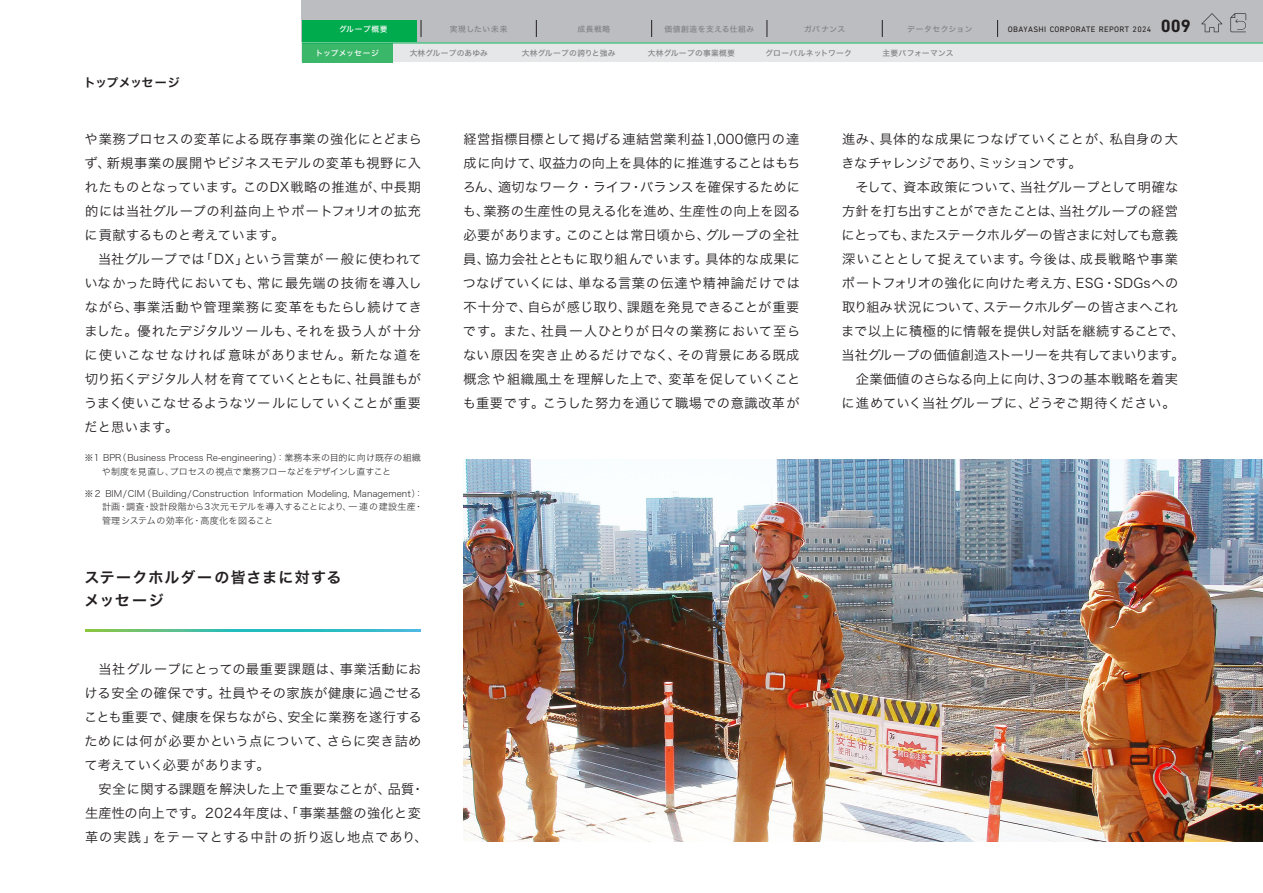
<style>
.page{position:relative;width:1263px;height:893px;background:#fff}
.page>*{position:absolute;margin:0;border:0;box-sizing:border-box;transform-origin:0 0}
.t1{font:15px/22.5px "Hira Kaku Std N W6";letter-spacing:.09em;color:#231f20}
.t2{font:13.2px/24px "Hira Kaku Std N W3";letter-spacing:.03em;color:#231f20}
.t3{font:13.2px/24px "Hira Kaku Std N W3";letter-spacing:.01em;color:#231f20}
.t4{font:12px "Hira Kaku Std N W6";letter-spacing:-.04em;color:#231f20}
.t5{font:9px/13.5px "Hira Kaku Std N W2";color:#231f20}
.t6{font:8.1px "DIN Next LT Pro";letter-spacing:.04em;color:#231f20}
.t7{font:7.8px "Hira Kaku Std N W5";letter-spacing:.02em;color:#808285}
.t8{font:7.8px "Hira Kaku Std N W5";letter-spacing:.06em;color:#808285}
.t9{font:7.8px "Hira Kaku Std N W5";color:#808285}
.t10{font:7.8px "Hira Kaku Std N W5";letter-spacing:.04em;color:#808285}
.t11{font:7.8px "Hira Kaku Std N W5";letter-spacing:.07em;color:#808285}
.t12{font:7.8px "Hira Kaku Std N W5";color:#fff}
.t13{font:7.8px "Hira Kaku Std N W5";letter-spacing:.08em;color:#808285}
.t14{font:7.8px "Hira Kaku Std N W5";letter-spacing:.035em;color:#fff}
.s1{font-weight:700;font-size:18px}
</style>
<div class="page">
<img style="left:463px;top:459px;width:800px;height:383px">
<svg style="left:85px;top:629px;width:336px;height:2px"></svg>
<div style="left:302px;top:0;width:961px;height:43px;background:#bcbdc0"></div>
<svg style="left:997px;top:20px;width:1px;height:17px"></svg>
<svg style="left:882px;top:20px;width:1px;height:17px"></svg>
<svg style="left:767px;top:20px;width:1px;height:17px"></svg>
<svg style="left:651px;top:20px;width:1px;height:17px"></svg>
<svg style="left:536px;top:20px;width:1px;height:17px"></svg>
<svg style="left:421px;top:20px;width:1px;height:17px"></svg>
<svg style="left:1201px;top:13px;width:21px;height:19px"></svg>
<svg style="left:1230px;top:13px;width:16px;height:19px"></svg>
<div style="left:302px;top:20px;width:114px;height:23px;background:#00ab4d"></div>
<div style="left:302px;top:43px;width:961px;height:19px;background:#e6e7e9"></div>
<div style="left:302px;top:43px;width:91px;height:19px;background:#3bb769"></div>
<hr style="left:302px;top:43px;width:961px;height:1px;background:#00ab4d">
<p class="t4" style="left:84px;top:73px;width:97px">トップメッセージ</p>
<p class="t14" style="left:339px;top:23px;width:50px">グループ概要</p>
<p class="t13" style="left:450px;top:23px;width:59px">実現したい未来</p>
<p class="t10" style="left:578px;top:23px;width:34px">成長戦略</p>
<p class="t8" style="left:664px;top:23px;width:91px">価値創造を支える仕組み</p>
<p class="t10" style="left:804px;top:23px;width:43px">ガバナンス</p>
<p class="t11" style="left:907px;top:23px;width:67px">データセクション</p>
<p class="t6" style="left:1008px;top:24px;width:184px">OBAYASHI CORPORATE REPORT 2024 <span class="s1">009</span></p>
<p class="t12" style="left:316px;top:47px;width:65px">トップメッセージ</p>
<p class="t9" style="left:410px;top:47px;width:80px">大林グループのあゆみ</p>
<p class="t7" style="left:522px;top:47px;width:95px">大林グループの誇りと強み</p>
<p class="t7" style="left:648px;top:47px;width:88px">大林グループの事業概要</p>
<p class="t7" style="left:765px;top:47px;width:88px">グローバルネットワーク</p>
<p class="t7" style="left:882px;top:47px;width:73px">主要パフォーマンス</p>
<p class="t2" style="left:84px;top:127px;width:339px">や業務プロセスの変革による既存事業の強化にとどまらず、新規事業の展開やビジネスモデルの変革も視野に入れたものとなっています。このDX戦略の推進が、中長期的には当社グループの利益向上やポートフォリオの拡充に貢献するものと考えています。<br>　当社グループでは「DX」という言葉が一般に使われていなかった時代においても、常に最先端の技術を導入しながら、事業活動や管理業務に変革をもたらし続けてきました。優れたデジタルツールも、それを扱う人が十分に使いこなせなければ意味がありません。新たな道を切り拓くデジタル人材を育てていくとともに、社員誰もがうまく使いこなせるようなツールにしていくことが重要だと思います。</p>
<p class="t5" style="left:102px;top:451px;width:321px;text-indent:-17px">※1 BPR（Business Process Re-engineering）：業務本来の目的に向け既存の組織や制度を見直し、プロセスの視点で業務フローなどをデザインし直すこと</p>
<p class="t5" style="left:102px;top:486px;width:323px;text-align:justify;text-indent:-17px">※2 BIM/CIM（Building/Construction Information Modeling, Management）：計画・調査・設計段階から3次元モデルを導⼊することにより、⼀ 連の建設⽣産・管理システムの効率化・⾼度化を図ること</p>
<p class="t1" style="left:84px;top:566px;width:259px">ステークホルダーの皆さまに対するメッセージ</p>
<p class="t2" style="left:84px;top:657px;width:345px">　当社グループにとっての最重要課題は、事業活動における安全の確保です。社員やその家族が健康に過ごせることも重要で、健康を保ちながら、安全に業務を遂行するためには何が必要かという点について、さらに突き詰めて考えていく必要があります。<br>　安全に関する課題を解決した上で重要なことが、品質・生産性の向上です。2024年度は、「事業基盤の強化と変革の実践」をテーマとする中計の折り返し地点であり、</p>
<p class="t2" style="left:463px;top:127px;width:339px;text-align:justify">経営指標目標として掲げる連結営業利益1,000億円の達成に向けて、収益力の向上を具体的に推進することはもちろん、適切なワーク・ライフ・バランスを確保するためにも、業務の生産性の見える化を進め、生産性の向上を図る必要があります。このことは常日頃から、グループの全社員、協力会社とともに取り組んでいます。具体的な成果につなげていくには、単なる言葉の伝達や精神論だけでは不十分で、自らが感じ取り、課題を発見できることが重要です。また、社員一人ひとりが日々の業務において至らない原因を突き止めるだけでなく、その背景にある既成概念や組織風土を理解した上で、変革を促していくことも重要です。こうした努力を通じて職場での意識改革が</p>
<p class="t3" style="left:841px;top:127px;width:345px">進み、具体的な成果につなげていくことが、私自身の大きなチャレンジであり、ミッションです。<br>　そして、資本政策について、当社グループとして明確な方針を打ち出すことができたことは、当社グループの経営にとっても、またステークホルダーの皆さまに対しても意義深いこととして捉えています。今後は、成長戦略や事業ポートフォリオの強化に向けた考え方、ESG・SDGsへの取り組み状況について、ステークホルダーの皆さまへこれまで以上に積極的に情報を提供し対話を継続することで、当社グループの価値創造ストーリーを共有してまいります。　企業価値のさらなる向上に向け、3つの基本戦略を着実に進めていく当社グループに、どうぞご期待ください。</p>
</div>
